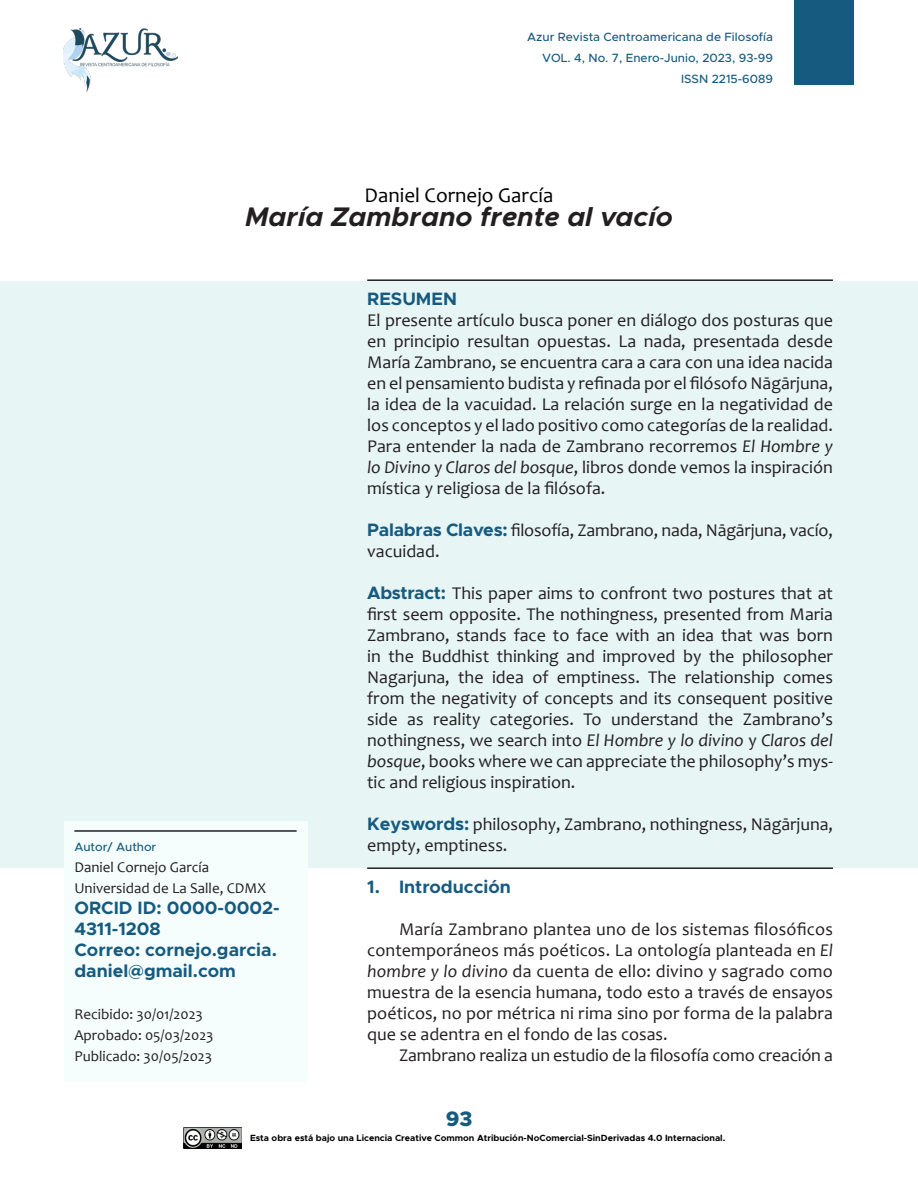
<style>
.page{position:relative;width:918px;height:1188px;background:#fff}
.page>*{position:absolute;margin:0;border:0;box-sizing:border-box;transform-origin:0 0}
.Títulos_de_los_artíc{font:italic 700 27px "Metropolis";color:#231f20}
.Títulos_de_los_artíc-2{font:21px "Candara";color:#000}
.t1{font:800 21px "Metropolis";color:#165b7f}
.Texto_resumen{font:18px/21px "Candara";color:#231f20;text-align:justify}
.Cuerpo_de_texto_inic{font:18px/21px "Candara";letter-spacing:-.005em;color:#231f20;text-align:justify}
.Texto_resumen_2{font:18px/21px "Candara";color:#231f20}
.Notas_y_Referencias{font:700 18px/21px "Metropolis";color:#165b7f}
.Resumen{font:700 18px "Metropolis";color:#165b7f}
.Notas_y_Referencias-2{font:15px/21px "Candara";color:#231f20}
.Info_Revista{font:500 12px "Metropolis";color:#165b7f}
.Notas_y_Referencias-3{font:500 12px "Metropolis";color:#165b7f}
.t2{font:700 9px "Metropolis";color:#000}
.s1{font-style:italic}
.s2{font-family:"Metropolis";font-weight:700;color:#165b7f}
</style>
<div class="page">
<img style="left:184px;top:1128px;width:57px;height:20px">
<div style="left:794px;top:0;width:60px;height:85px;background:#165b7f"></div>
<img style="left:64px;top:29px;width:113px;height:62px">
<div style="left:0;top:281px;width:918px;height:586px;background:#e7f5f4"></div>
<hr style="left:367px;top:279px;width:466px;height:2px;background:#231f20">
<hr style="left:367px;top:867px;width:466px;height:2px;background:#231f20">
<div style="left:64px;top:821px;width:243px;height:261px;background:#f5fdfd"></div>
<hr style="left:74px;top:830px;width:223px;height:2px;background:#231f20">
<p class="Info_Revista" style="left:527px;top:29px;width:247px">Azur Revista Centroamericana de Filosofía</p>
<p class="Info_Revista" style="left:542px;top:50px;width:233px">VOL. 4, No. 7, Enero-Junio, 2023, 93-99</p>
<p class="Info_Revista" style="left:681px;top:71px;width:93px">ISSN 2215-6089</p>
<p class="Títulos_de_los_artíc-2" style="left:365px;top:182px;width:190px">Daniel Cornejo García</p>
<p class="Títulos_de_los_artíc" style="left:245px;top:200px;width:429px">María Zambrano frente al vacío</p>
<p class="Notas_y_Referencias-3" style="left:74px;top:840px;width:83px">Autor/ Author</p>
<p class="Notas_y_Referencias-2" style="left:74px;top:857px;width:193px">Daniel Cornejo García<br>Universidad de La Salle, CDMX</p>
<p class="Notas_y_Referencias" style="left:74px;top:897px;width:207px">ORCID ID: 0000-0002-<br>4311-1208<br>Correo: cornejo.garcia. daniel@gmail.com</p>
<p class="Notas_y_Referencias-2" style="left:74px;top:1004px;width:141px">Recibido: 30/01/2023<br>Aprobado: 05/03/2023<br>Publicado: 30/05/2023</p>
<p class="Resumen" style="left:367px;top:288px;width:91px">RESUMEN</p>
<p class="Texto_resumen" style="left:367px;top:310px;width:467px">El presente artículo busca poner en diálogo dos posturas que en principio resultan opuestas. La nada, presentada desde María Zambrano, se encuentra cara a cara con una idea nacida en el pensamiento budista y refinada por el filósofo Nāgārjuna, la idea de la vacuidad. La relación surge en la negatividad de los conceptos y el lado positivo como categorías de la realidad.<br>Para entender la nada de Zambrano recorremos <span class="s1">El Hombre y lo Divino</span> y <span class="s1">Claros del bosque</span>, libros donde vemos la inspiración mística y religiosa de la filósofa.</p>
<p class="Texto_resumen_2" style="left:367px;top:520px;width:467px"><span class="s2">Palabras Claves:</span> filosofía, Zambrano, nada, Nāgārjuna, vacío, vacuidad.</p>
<p class="Texto_resumen" style="left:367px;top:583px;width:467px"><span class="s2">Abstract:</span> This paper aims to confront two postures that at first seem opposite. The nothingness, presented from Maria Zambrano, stands face to face with an idea that was born in the Buddhist thinking and improved by the philosopher Nagarjuna, the idea of emptiness. The relationship comes from the negativity of concepts and its consequent positive side as reality categories. To understand the Zambrano’s nothingness, we search into <span class="s1">El Hombre y lo divino</span> y <span class="s1">Claros del bosque</span>, books where we can appreciate the philosophy’s mys&shy;tic and religious inspiration.</p>
<p class="Texto_resumen_2" style="left:367px;top:814px;width:467px"><span class="s2">Keyswords:</span> philosophy, Zambrano, nothingness, Nāgārjuna, empty, emptiness.</p>
<p class="Notas_y_Referencias" style="left:367px;top:876px;width:145px">1. Introducción</p>
<p class="Cuerpo_de_texto_inic" style="left:367px;top:919px;width:467px;text-indent:32px">María Zambrano plantea uno de los sistemas filosóficos contemporáneos más poéticos. La ontología planteada en <span class="s1">El hombre y lo divino</span> da cuenta de ello: divino y sagrado como muestra de la esencia humana, todo esto a través de ensayos poéticos, no por métrica ni rima sino por forma de la palabra que se adentra en el fondo de las cosas.</p>
<p class="Cuerpo_de_texto_inic" style="left:399px;top:1045px;width:435px">Zambrano realiza un estudio de la filosofía como creación a</p>
<p class="t1" style="left:446px;top:1105px;width:28px">93</p>
<p class="t2" style="left:250px;top:1132px;width:477px">Esta obra está bajo una Licencia Creative Common Atribución-NoComercial-SinDerivadas 4.0 Internacional.</p>
</div>
